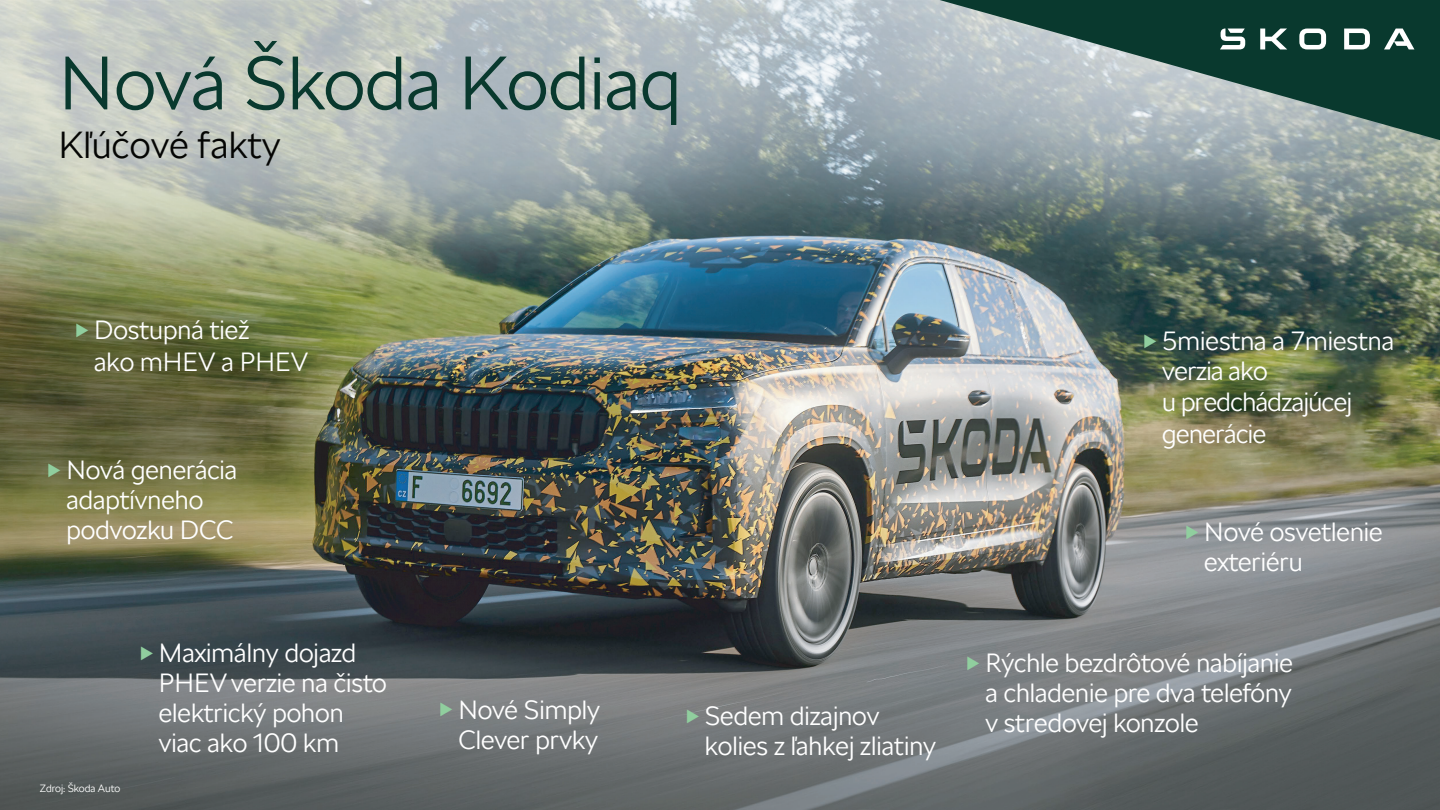
<style>
.page{position:relative;width:1440px;height:810px;background:#fff}
.page>*{position:absolute;margin:0;border:0;box-sizing:border-box;transform-origin:0 0}
.t1{font:300 75px "SKODA Next";color:#09392e}
.t2{font:300 37.5px "SKODA Next";letter-spacing:.01em;color:#040503}
.t3{font:300 26.25px/30px "SKODA Next";color:#fff}
.t4{font:300 26.25px/31px "SKODA Next";letter-spacing:-.02em;color:#fff}
.t5{font:300 10.5px "SKODA Next";color:#fff}
.s1{font-size:18.75px;color:#90ce9e}
</style>
<div class="page">
<img style="left:0;top:0;width:1440px;height:810px">
<svg style="left:940px;top:0;width:500px;height:140px;background:#66817e"></svg>
<svg style="left:1220px;top:29px;width:194px;height:20px"></svg>
<h1 class="t1" style="left:58px;top:39px;width:624px">Nová Škoda Kodiaq</h1>
<h2 class="t2" style="left:58px;top:123px;width:223px">Kľúčové fakty</h2>
<p class="t3" style="left:94px;top:314px;width:216px;line-height:31.5px;text-indent:-18px"><span class="s1">▶</span> Dostupná tiež<br>ako mHEV a PHEV</p>
<p class="t3" style="left:66px;top:455px;width:172px;text-indent:-18px"><span class="s1">▶</span> Nová generácia adaptívneho podvozku DCC</p>
<p class="t5" style="left:40px;top:782px;width:82px">Zdroj: Škoda Auto</p>
<p class="t3" style="left:159px;top:638px;width:230px;text-indent:-18px"><span class="s1">▶</span> Maximálny dojazd<br>PHEV verzie na čisto elektrický pohon viac ako 100 km</p>
<p class="t3" style="left:441px;top:695px;width:161px;text-align:center"><span class="s1">▶</span> Nové Simply<br>Clever prvky</p>
<p class="t4" style="left:1162px;top:325px;width:233px;text-indent:-18px"><span class="s1">▶</span> 5miestna a 7miestna verzia ako<br>u predchádzajúcej generácie</p>
<p class="t3" style="left:1204px;top:517px;width:180px;text-indent:-18px"><span class="s1">▶</span> Nové osvetlenie exteriéru</p>
<p class="t3" style="left:705px;top:701px;width:233px;text-indent:-18px"><span class="s1">▶</span> Sedem dizajnov kolies z ľahkej zliatiny</p>
<p class="t3" style="left:985px;top:648px;width:309px;text-align:justify;text-indent:-18px"><span class="s1">▶</span> Rýchle bezdrôtové nabíjanie a chladenie pre dva telefóny v stredovej konzole</p>
</div>
